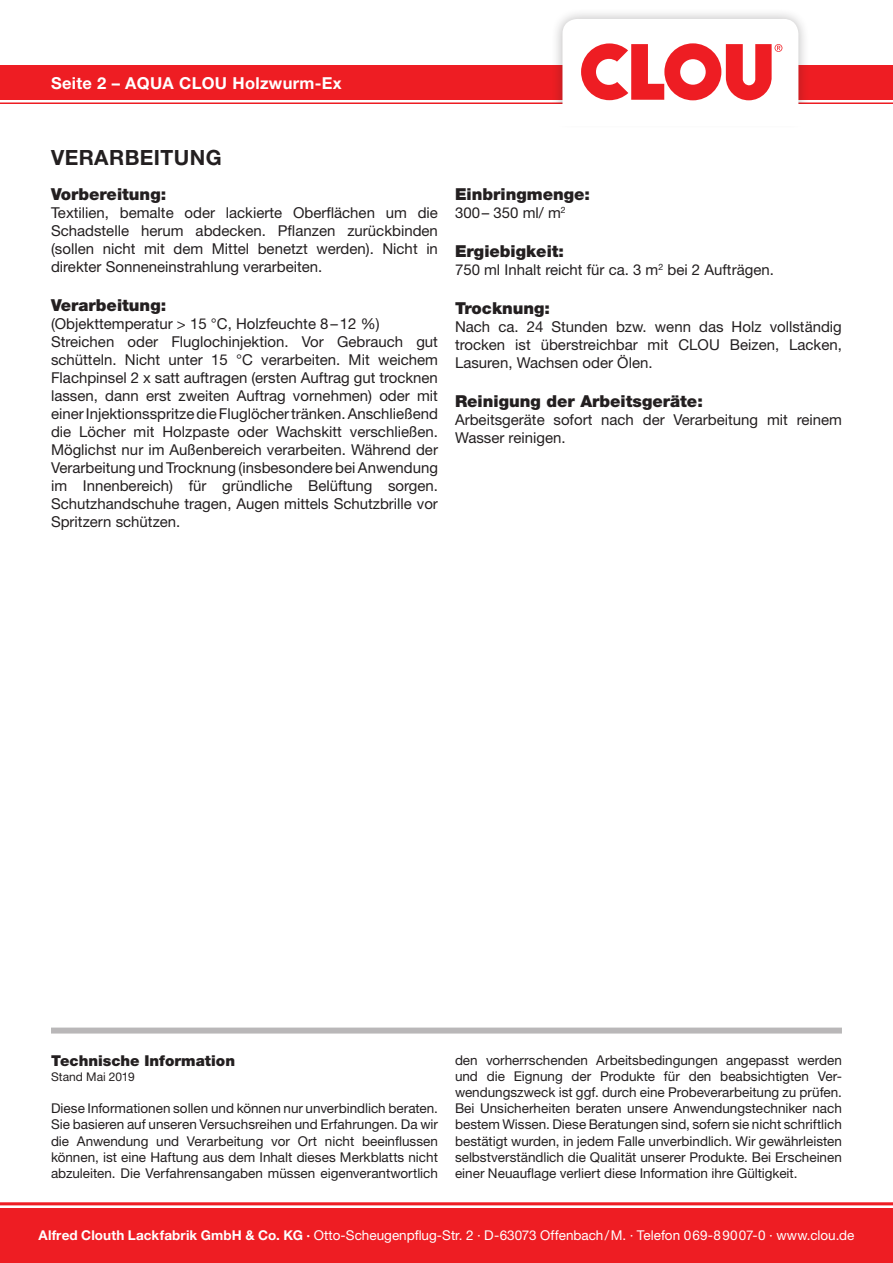
<style>
.page{position:relative;width:893px;height:1263px;background:#fff}
.page>*{position:absolute;margin:0;border:0;box-sizing:border-box;transform-origin:0 0}
.t1{font:700 21px "Helvetica Neue LT Std";letter-spacing:.02em;color:#231f20}
.Überschrift_11-14{font:900 16.5px "Helvetica Neue LT Std";color:#231f20}
.t2{font:700 16.5px "Helvetica Neue LT Std";letter-spacing:.02em;color:#fff}
.Fließtext_10_12{font:15px/18px "Helvetica Neue LT Std";color:#231f20;text-align:justify}
.Default{font:15px "Helvetica Neue LT Std";color:#231f20}
.Default-2{font:900 15px "Helvetica Neue LT Std";color:#231f20}
.Default-3{font:13.5px/16.2px "Helvetica Neue LT Std";color:#231f20;text-align:justify}
.t3{font:13.5px "Helvetica Neue LT Std";color:#fff}
.Default-4{font:12px "Helvetica Neue LT Std";letter-spacing:.005em;color:#231f20}
.s1{font-weight:700}
</style>
<div class="page">
<div style="left:0;top:66px;width:893px;height:34px;background:#ee1d23"></div>
<hr style="left:0;top:102px;width:893px;height:3px;background:#ee1d23">
<div style="left:551px;top:7px;width:259px;height:122px;background:#231f20;opacity:.33"></div>
<div style="left:0;top:105px;width:893px;height:21px;background:#fff"></div>
<svg style="left:562px;top:19px;width:236px;height:86px"></svg>
<div style="left:0;top:1208px;width:893px;height:55px;background:#ee1d23"></div>
<hr style="left:0;top:1202px;width:893px;height:3px;background:#ee1d23">
<div style="left:51px;top:1027px;width:791px;height:6px;background:#b9b7b8"></div>
<p class="t2" style="left:51px;top:73px;width:292px">Seite 2 – AQUA CLOU Holzwurm-Ex</p>
<p class="t1" style="left:51px;top:144px;width:172px">VERARBEITUNG</p>
<p class="Überschrift_11-14" style="left:51px;top:184px;width:117px">Vorbereitung:</p>
<p class="Fließtext_10_12" style="left:51px;top:203px;width:388px">Textilien, bemalte oder lackierte Oberflächen um die Schadstelle herum abdecken. Pflanzen zurückbinden (sollen nicht mit dem Mittel benetzt werden). Nicht in direkter Sonneneinstrahlung verarbeiten.</p>
<p class="Überschrift_11-14" style="left:51px;top:295px;width:117px">Verarbeitung:</p>
<p class="Default" style="left:51px;top:314px;width:330px">(Objekttemperatur &gt; 15 °C, Holzfeuchte 8–12 %)</p>
<p class="Fließtext_10_12" style="left:51px;top:332px;width:388px">Streichen oder Fluglochinjektion. Vor Gebrauch gut schütteln. Nicht unter 15 °C verarbeiten. Mit weichem Flachpinsel 2 x satt auftragen (ersten Auftrag gut trocknen</p>
<p class="Fließtext_10_12" style="left:51px;top:386px;width:388px">lassen, dann erst zweiten Auftrag vornehmen) oder mit einer Injektionsspritze die Fluglöcher tränken. Anschließend die Löcher mit Holzpaste oder Wachskitt verschließen.<br>Möglichst nur im Außenbereich verarbeiten. Während der Verarbeitung und Trocknung (insbesondere bei Anwendung im Innenbereich) für gründliche Belüftung sorgen.<br>Schutzhandschuhe tragen, Augen mittels Schutzbrille vor Spritzern schützen.</p>
<p class="Überschrift_11-14" style="left:455px;top:184px;width:137px">Einbringmenge:</p>
<p class="Fließtext_10_12" style="left:455px;top:203px;width:112px">300– 350 ml/ m<sup>2</sup></p>
<p class="Überschrift_11-14" style="left:455px;top:241px;width:111px">Ergiebigkeit:</p>
<p class="Fließtext_10_12" style="left:455px;top:260px;width:320px">750 ml Inhalt reicht für ca. 3 m<sup>2</sup> bei 2 Aufträgen.</p>
<p class="Überschrift_11-14" style="left:455px;top:298px;width:97px">Trocknung:</p>
<p class="Fließtext_10_12" style="left:455px;top:317px;width:388px">Nach ca. 24 Stunden bzw. wenn das Holz vollständig trocken ist überstreichbar mit CLOU Beizen, Lacken, Lasuren, Wachsen oder Ölen.</p>
<p class="Überschrift_11-14" style="left:455px;top:391px;width:249px">Reinigung der Arbeitsgeräte:</p>
<p class="Fließtext_10_12" style="left:455px;top:410px;width:388px">Arbeitsgeräte sofort nach der Verarbeitung mit reinem<br>Wasser reinigen.</p>
<p class="Default-2" style="left:51px;top:1052px;width:186px">Technische Information</p>
<p class="Default-4" style="left:51px;top:1069px;width:85px">Stand Mai 2019</p>
<p class="Default-3" style="left:51px;top:1100px;width:388px">Diese Informationen sollen und können nur unverbindlich beraten.<br>Sie basieren auf unseren Versuchsreihen und Erfahrungen. Da wir die Anwendung und Verarbeitung vor Ort nicht beeinflussen können, ist eine Haftung aus dem Inhalt dieses Merkblatts nicht abzuleiten. Die Verfahrensangaben müssen eigenverantwortlich</p>
<p class="Default-3" style="left:455px;top:1051px;width:388px">den vorherrschenden Arbeitsbedingungen angepasst werden und die Eignung der Produkte für den beabsichtigten Ver&shy;wendungszweck ist ggf. durch eine Probeverarbeitung zu prüfen.<br>Bei Unsicherheiten beraten unsere Anwendungstechniker nach bestem Wissen. Diese Beratungen sind, sofern sie nicht schriftlich bestätigt wurden, in jedem Falle unverbindlich. Wir gewährleisten selbstverständlich die Qualität unserer Produkte. Bei Erscheinen einer Neuauflage verliert diese Information ihre Gültigkeit.</p>
<p class="t3" style="left:39px;top:1227px;width:817px"><span class="s1">Alfred Clouth Lackfabrik GmbH &amp; Co. KG ·</span> Otto-Scheugenpflug-Str. 2 · D-63073 Offenbach/M. · Telefon 069-89007-0 · www.clou.de</p>
</div>
